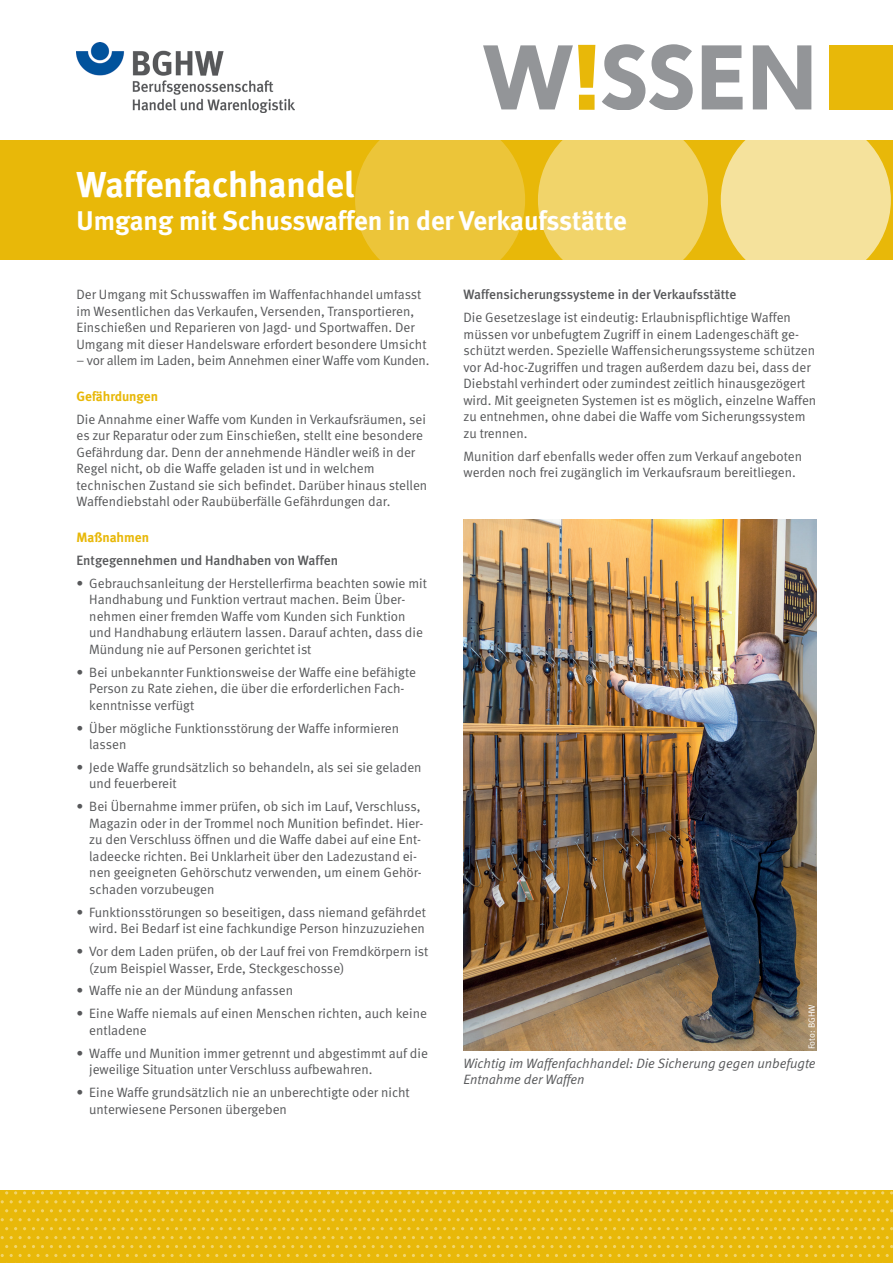
<style>
.page{position:relative;width:893px;height:1263px;background:#fff}
.page>*{position:absolute;margin:0;border:0;box-sizing:border-box;transform-origin:0 0}
.Head{font:700 36px "DGUV Meta";color:#fff}
.Head_klein{font:700 27px "DGUV Meta";color:#fff}
.Einrueckung_1{font:13.5px/16.5px "DGUV Meta";color:#57585a}
.Fliesstext{font:13.5px/16.5px "DGUV Meta";color:#57585a}
.Head_Text_2{font:500 13.5px "DGUV Meta";color:#57585a}
.Bildunterschrift___M{font:italic 13.5px/16.5px "DGUV Meta";color:#57585a}
.Head_Text_1{font:700 13.5px "DGUV Meta";color:#e8b809}
.Bildnachweis{font:9px "DGUV Meta";color:#fff}
</style>
<div class="page">
<div style="left:0;top:140px;width:893px;height:119px;background:#e8b809"></div>
<div style="left:0;top:1191px;width:893px;height:72px;background:#e8b809"></div>
<svg style="left:238px;top:1191px;width:38px;height:3px"></svg>
<svg style="left:381px;top:1191px;width:38px;height:3px"></svg>
<svg style="left:524px;top:1191px;width:38px;height:3px"></svg>
<svg style="left:667px;top:1191px;width:38px;height:3px"></svg>
<svg style="left:810px;top:1191px;width:38px;height:3px"></svg>
<svg style="left:238px;top:1209px;width:38px;height:3px"></svg>
<svg style="left:381px;top:1209px;width:38px;height:3px"></svg>
<svg style="left:524px;top:1209px;width:38px;height:3px"></svg>
<svg style="left:667px;top:1209px;width:38px;height:3px"></svg>
<svg style="left:810px;top:1209px;width:38px;height:3px"></svg>
<svg style="left:238px;top:1227px;width:38px;height:3px"></svg>
<svg style="left:381px;top:1227px;width:38px;height:3px"></svg>
<svg style="left:524px;top:1227px;width:38px;height:3px"></svg>
<svg style="left:667px;top:1227px;width:38px;height:3px"></svg>
<svg style="left:810px;top:1227px;width:38px;height:3px"></svg>
<svg style="left:238px;top:1245px;width:38px;height:3px"></svg>
<svg style="left:381px;top:1245px;width:38px;height:3px"></svg>
<svg style="left:524px;top:1245px;width:38px;height:3px"></svg>
<svg style="left:667px;top:1245px;width:38px;height:3px"></svg>
<svg style="left:810px;top:1245px;width:38px;height:3px"></svg>
<svg style="left:162px;top:1200px;width:38px;height:3px"></svg>
<svg style="left:305px;top:1200px;width:38px;height:3px"></svg>
<svg style="left:448px;top:1200px;width:38px;height:3px"></svg>
<svg style="left:600px;top:1200px;width:38px;height:3px"></svg>
<svg style="left:743px;top:1200px;width:38px;height:3px"></svg>
<svg style="left:162px;top:1218px;width:38px;height:3px"></svg>
<svg style="left:305px;top:1218px;width:38px;height:3px"></svg>
<svg style="left:448px;top:1218px;width:38px;height:3px"></svg>
<svg style="left:600px;top:1218px;width:38px;height:3px"></svg>
<svg style="left:743px;top:1218px;width:38px;height:3px"></svg>
<svg style="left:162px;top:1236px;width:38px;height:3px"></svg>
<svg style="left:305px;top:1236px;width:38px;height:3px"></svg>
<svg style="left:448px;top:1236px;width:38px;height:3px"></svg>
<svg style="left:600px;top:1236px;width:38px;height:3px"></svg>
<svg style="left:743px;top:1236px;width:38px;height:3px"></svg>
<svg style="left:212px;top:1254px;width:96px;height:9px"></svg>
<svg style="left:310px;top:1254px;width:114px;height:9px"></svg>
<svg style="left:429px;top:1254px;width:88px;height:9px"></svg>
<svg style="left:519px;top:1254px;width:111px;height:9px"></svg>
<svg style="left:632px;top:1254px;width:96px;height:9px"></svg>
<svg style="left:734px;top:1254px;width:102px;height:9px"></svg>
<svg style="left:841px;top:1254px;width:51px;height:9px"></svg>
<svg style="left:86px;top:1191px;width:47px;height:3px"></svg>
<svg style="left:86px;top:1209px;width:47px;height:3px"></svg>
<svg style="left:86px;top:1227px;width:47px;height:3px"></svg>
<svg style="left:86px;top:1245px;width:47px;height:3px"></svg>
<svg style="left:19px;top:1200px;width:38px;height:3px"></svg>
<svg style="left:19px;top:1218px;width:38px;height:3px"></svg>
<svg style="left:19px;top:1236px;width:38px;height:3px"></svg>
<svg style="left:1px;top:1254px;width:93px;height:9px"></svg>
<svg style="left:99px;top:1254px;width:110px;height:9px"></svg>
<img style="left:77px;top:43px;width:217px;height:70px">
<div style="left:829px;top:45px;width:64px;height:64px;background:#e8b809"></div>
<svg style="left:483px;top:44px;width:328px;height:66px"></svg>
<div style="left:355px;top:115px;width:170px;height:170px;background:#ecc539;border-radius:50%"></div>
<div style="left:538px;top:115px;width:170px;height:170px;background:#f1d46a;border-radius:50%"></div>
<div style="left:721px;top:115px;width:170px;height:170px;background:#f5e29c;border-radius:50%"></div>
<div style="left:310px;top:111px;width:583px;height:29px;background:#fff"></div>
<div style="left:310px;top:260px;width:583px;height:29px;background:#fff"></div>
<img style="left:463px;top:519px;width:353px;height:532px">
<p class="Head" style="left:77px;top:163px;width:279px">Waffenfachhandel</p>
<p class="Head_klein" style="left:77px;top:204px;width:552px">Umgang mit Schusswaffen in der Verkaufsstätte</p>
<p class="Fliesstext" style="left:77px;top:287px;width:352px">Der Umgang mit Schusswaffen im Waffenfachhandel umfasst im Wesentlichen das Verkaufen, Versenden, Transportieren, Einschießen und Reparieren von Jagd- und Sportwaffen. Der Umgang mit dieser Handelsware erfordert besondere Umsicht</p>
<p class="Fliesstext" style="left:77px;top:353px;width:354px">– vor allem im Laden, beim Annehmen einer Waffe vom Kunden.</p>
<p class="Head_Text_1" style="left:77px;top:388px;width:83px">Gefährdungen</p>
<p class="Fliesstext" style="left:77px;top:411px;width:352px">Die Annahme einer Waffe vom Kunden in Verkaufsräumen, sei es zur Reparatur oder zum Einschießen, stellt eine besondere Gefährdung dar. Denn der annehmende Händler weiß in der Regel nicht, ob die Waffe geladen ist und in welchem technischen Zustand sie sich befindet. Darüber hinaus stellen Waffendiebstahl oder Raubüberfälle Gefährdungen dar.</p>
<p class="Head_Text_1" style="left:77px;top:529px;width:74px">Maßnahmen</p>
<p class="Head_Text_2" style="left:77px;top:552px;width:263px">Entgegennehmen und Handhaben von Waffen</p>
<p class="Einrueckung_1" style="left:89px;top:575px;width:339px;text-indent:-13px">• Gebrauchsanleitung der Herstellerfirma beachten sowie mit Handhabung und Funktion vertraut machen. Beim Über&shy;nehmen einer fremden Waffe vom Kunden sich Funktion und Handhabung erläutern lassen. Darauf achten, dass die Mündung nie auf Personen gerichtet ist</p>
<p class="Einrueckung_1" style="left:89px;top:664px;width:328px;text-indent:-13px">• Bei unbekannter Funktionsweise der Waffe eine befähigte<br>Person zu Rate ziehen, die über die erforderlichen Fach&shy;kenntnisse verfügt</p>
<p class="Einrueckung_1" style="left:89px;top:720px;width:311px;text-indent:-13px">• Über mögliche Funktionsstörung der Waffe informieren lassen</p>
<p class="Einrueckung_1" style="left:89px;top:759px;width:334px;text-indent:-13px">• Jede Waffe grundsätzlich so behandeln, als sei sie geladen und feuerbereit</p>
<p class="Einrueckung_1" style="left:89px;top:799px;width:336px;text-indent:-13px">• Bei Übernahme immer prüfen, ob sich im Lauf, Verschluss, Magazin oder in der Trommel noch Munition befindet. Hier&shy;zu den Verschluss öffnen und die Waffe dabei auf eine Ent&shy;ladeecke richten. Bei Unklarheit über den Ladezustand ei&shy;nen geeigneten Gehörschutz verwenden, um einem Gehör&shy;schaden vorzubeugen</p>
<p class="Einrueckung_1" style="left:77px;top:904px;width:351px;text-align:right">• Funktionsstörungen so beseitigen, dass niemand gefährdet wird. Bei Bedarf ist eine fachkundige Person hinzuzuziehen</p>
<p class="Einrueckung_1" style="left:89px;top:943px;width:340px;text-indent:-13px">• Vor dem Laden prüfen, ob der Lauf frei von Fremdkörpern ist (zum Beispiel Wasser, Erde, Steckgeschosse)</p>
<p class="Einrueckung_1" style="left:77px;top:983px;width:218px">• Waffe nie an der Mündung anfassen</p>
<p class="Einrueckung_1" style="left:89px;top:1006px;width:339px;text-indent:-13px">• Eine Waffe niemals auf einen Menschen richten, auch keine entladene</p>
<p class="Einrueckung_1" style="left:89px;top:1045px;width:340px;text-indent:-13px">• Waffe und Munition immer getrennt und abgestimmt auf die jeweilige Situation unter Verschluss aufbewahren.</p>
<p class="Einrueckung_1" style="left:89px;top:1084px;width:322px;text-indent:-13px">• Eine Waffe grundsätzlich nie an unberechtigte oder nicht unterwiesene Personen übergeben</p>
<p class="Head_Text_2" style="left:463px;top:287px;width:274px">Waffensicherungssysteme in der Verkaufsstätte</p>
<p class="Fliesstext" style="left:463px;top:310px;width:354px">Die Gesetzeslage ist eindeutig: Erlaubnispflichtige Waffen müssen vor unbefugtem Zugriff in einem Ladengeschäft ge&shy;schützt werden. Spezielle Waffensicherungssysteme schützen vor Ad-hoc-Zugriffen und tragen außerdem dazu bei, dass der Diebstahl verhindert oder zumindest zeitlich hinausgezögert wird. Mit geeigneten Systemen ist es möglich, einzelne Waffen zu entnehmen, ohne dabei die Waffe vom Sicherungssystem zu trennen.</p>
<p class="Fliesstext" style="left:463px;top:448px;width:340px">Munition darf ebenfalls weder offen zum Verkauf angeboten werden noch frei zugänglich im Verkaufsraum bereitliegen.</p>
<p class="Bildnachweis" style="left:806px;top:1049px;width:46px;rotate:-90deg">Foto: BGHW</p>
<p class="Bildunterschrift___M" style="left:463px;top:1055px;width:354px">Wichtig im Waffenfachhandel: Die Sicherung gegen unbefugte<br>Entnahme der Waffen</p>
</div>
